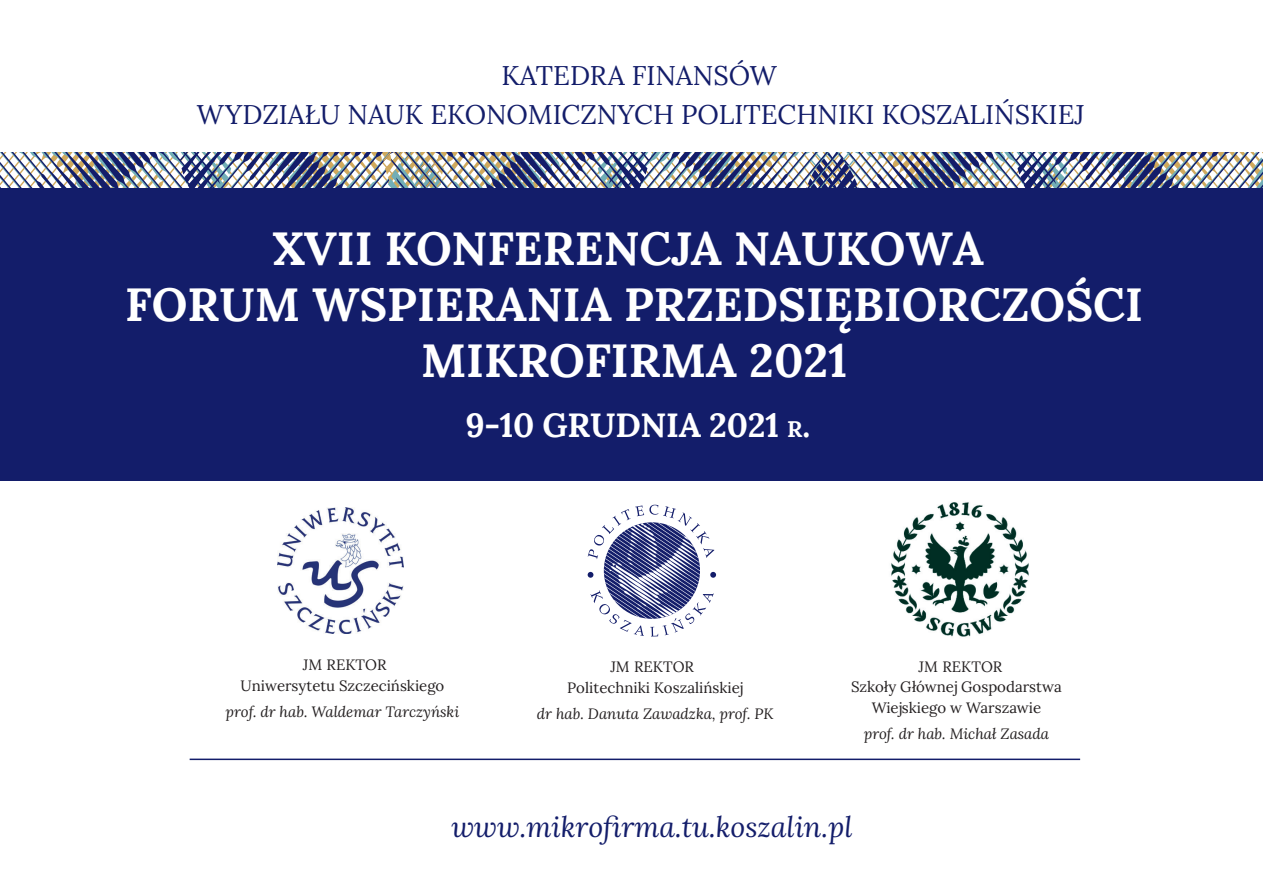
<style>
.page{position:relative;width:1263px;height:893px;background:#fff}
.page>*{position:absolute;margin:0;border:0;box-sizing:border-box;transform-origin:0 0}
.t1{font:700 46.5px/55.8px "Lora";color:#fff;text-align:center}
.t2{font:700 33.45px "Lora";letter-spacing:-.01em;color:#fff}
.t3{font:italic 28.5px "Lora";color:#131d6a}
.t4{font:27px/39px "Lora";color:#131d6a;text-align:center}
.t5{font:15px/21px "Lora";color:#231f20;text-align:center}
.t6{font:italic 15px "Lora";color:#231f20}
.s1{font-size:22.5px}
</style>
<div class="page">
<img style="left:891px;top:502px;width:138px;height:135px">
<svg style="left:588px;top:505px;width:128px;height:132px"></svg>
<hr style="left:190px;top:759px;width:890px;height:1px;background:#131d6a">
<svg style="left:0;top:152px;width:1263px;height:36px"></svg>
<div style="left:0;top:188px;width:1263px;height:293px;background:#131d6a"></div>
<img style="left:277px;top:507px;width:127px;height:127px">
<h3 class="t4" style="left:197px;top:54px;width:889px">KATEDRA FINANSÓW<br>WYDZIAŁU NAUK EKONOMICZNYCH POLITECHNIKI KOSZALIŃSKIEJ</h3>
<h1 class="t1" style="left:125px;top:217px;width:1019px">XVII KONFERENCJA NAUKOWA<br>FORUM WSPIERANIA PRZEDSIĘBIORCZOŚCI<br>MIKROFIRMA 2021</h1>
<h2 class="t2" style="left:465px;top:400px;width:346px">9-10 GRUDNIA 2021 <span class="s1">R</span>.</h2>
<p class="t5" style="left:303px;top:653px;width:85px">JM REKTOR</p>
<p class="t5" style="left:241px;top:674px;width:205px">Uniwersytetu Szczecińskiego</p>
<p class="t6" style="left:226px;top:701px;width:235px">prof. dr hab. Waldemar Tarczyński</p>
<p class="t5" style="left:567px;top:655px;width:177px">JM REKTOR<br>Politechniki Koszalińskiej</p>
<p class="t6" style="left:537px;top:703px;width:238px">dr hab. Danuta Zawadzka, prof. PK</p>
<p class="t5" style="left:919px;top:655px;width:85px">JM REKTOR</p>
<p class="t5" style="left:851px;top:675px;width:212px">Szkoły Głównej Gospodarstwa<br>Wiejskiego w Warszawie</p>
<p class="t6" style="left:864px;top:723px;width:187px">prof. dr hab. Michał Zasada</p>
<h3 class="t3" style="left:451px;top:807px;width:402px">www.mikrofirma.tu.koszalin.pl</h3>
</div>
